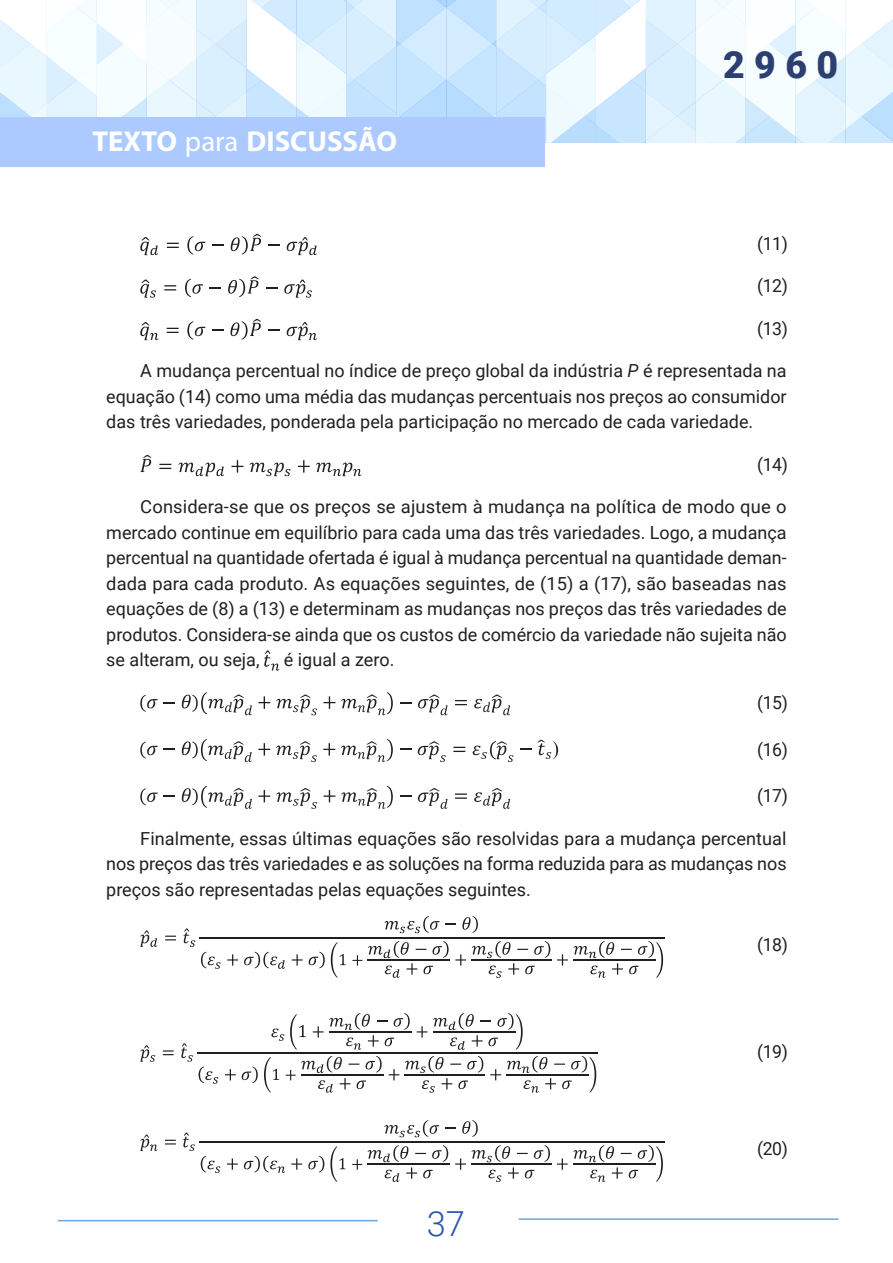
<style>
.page{position:relative;width:893px;height:1263px;background:#fff}
.page>*{position:absolute;margin:0;border:0;box-sizing:border-box;transform-origin:0 0}
.t1{font:900 37.5px "Roboto";color:#2c3f70}
.t2{font:300 34.5px "Roboto";color:#2c55ae}
.t3{font:700 28.8px "Myriad Pro";color:#fff}
.texto_corrido{font:18px/25.5px "Roboto";color:#231f20;text-align:justify}
.s1{font-weight:400}
.s2{font-style:italic}
</style>
<div class="page">
<svg style="left:296px;top:0;width:597px;height:143px"></svg>
<svg style="left:0;top:0;width:296px;height:118px"></svg>
<div style="left:0;top:118px;width:545px;height:49px;background:#accaff"></div>
<hr style="left:519px;top:1218px;width:319px;height:2px;background:#6fa5d9">
<hr style="left:58px;top:1220px;width:320px;height:1px;background:#6fa5d9">
<svg style="left:140px;top:237px;width:18px;height:18px"></svg>
<svg style="left:167px;top:243px;width:12px;height:5px"></svg>
<svg style="left:187px;top:236px;width:18px;height:19px"></svg>
<svg style="left:212px;top:245px;width:12px;height:1px"></svg>
<svg style="left:231px;top:234px;width:30px;height:21px"></svg>
<svg style="left:268px;top:245px;width:12px;height:1px"></svg>
<svg style="left:287px;top:237px;width:30px;height:18px"></svg>
<svg style="left:140px;top:280px;width:16px;height:18px"></svg>
<svg style="left:164px;top:285px;width:12px;height:5px"></svg>
<svg style="left:185px;top:279px;width:18px;height:18px"></svg>
<svg style="left:209px;top:287px;width:12px;height:1px"></svg>
<svg style="left:228px;top:276px;width:31px;height:21px"></svg>
<svg style="left:266px;top:287px;width:12px;height:1px"></svg>
<svg style="left:284px;top:280px;width:28px;height:18px"></svg>
<svg style="left:140px;top:322px;width:18px;height:18px"></svg>
<svg style="left:167px;top:328px;width:12px;height:5px"></svg>
<svg style="left:187px;top:321px;width:18px;height:19px"></svg>
<svg style="left:212px;top:330px;width:12px;height:1px"></svg>
<svg style="left:231px;top:319px;width:30px;height:21px"></svg>
<svg style="left:268px;top:330px;width:12px;height:1px"></svg>
<svg style="left:287px;top:322px;width:30px;height:18px"></svg>
<svg style="left:140px;top:455px;width:11px;height:17px"></svg>
<svg style="left:159px;top:464px;width:12px;height:5px"></svg>
<svg style="left:178px;top:463px;width:46px;height:13px"></svg>
<svg style="left:231px;top:460px;width:12px;height:13px"></svg>
<svg style="left:249px;top:463px;width:41px;height:13px"></svg>
<svg style="left:298px;top:460px;width:12px;height:13px"></svg>
<svg style="left:316px;top:463px;width:45px;height:13px"></svg>
<svg style="left:264px;top:650px;width:15px;height:21px"></svg>
<svg style="left:140px;top:695px;width:35px;height:17px"></svg>
<svg style="left:182px;top:692px;width:70px;height:23px"></svg>
<svg style="left:258px;top:696px;width:12px;height:13px"></svg>
<svg style="left:276px;top:695px;width:41px;height:20px"></svg>
<svg style="left:324px;top:696px;width:11px;height:13px"></svg>
<svg style="left:341px;top:692px;width:52px;height:23px"></svg>
<svg style="left:400px;top:702px;width:12px;height:1px"></svg>
<svg style="left:418px;top:695px;width:30px;height:20px"></svg>
<svg style="left:455px;top:700px;width:12px;height:5px"></svg>
<svg style="left:474px;top:695px;width:36px;height:20px"></svg>
<svg style="left:140px;top:741px;width:35px;height:17px"></svg>
<svg style="left:182px;top:739px;width:70px;height:23px"></svg>
<svg style="left:258px;top:743px;width:12px;height:12px"></svg>
<svg style="left:276px;top:741px;width:41px;height:21px"></svg>
<svg style="left:323px;top:743px;width:12px;height:12px"></svg>
<svg style="left:341px;top:739px;width:52px;height:23px"></svg>
<svg style="left:418px;top:741px;width:28px;height:21px"></svg>
<svg style="left:453px;top:747px;width:12px;height:5px"></svg>
<svg style="left:473px;top:741px;width:40px;height:21px"></svg>
<svg style="left:520px;top:740px;width:38px;height:19px"></svg>
<svg style="left:140px;top:788px;width:35px;height:17px"></svg>
<svg style="left:182px;top:786px;width:70px;height:23px"></svg>
<svg style="left:258px;top:790px;width:12px;height:12px"></svg>
<svg style="left:276px;top:788px;width:41px;height:21px"></svg>
<svg style="left:324px;top:790px;width:11px;height:12px"></svg>
<svg style="left:341px;top:786px;width:52px;height:23px"></svg>
<svg style="left:400px;top:795px;width:12px;height:2px"></svg>
<svg style="left:418px;top:788px;width:30px;height:21px"></svg>
<svg style="left:455px;top:793px;width:12px;height:6px"></svg>
<svg style="left:474px;top:788px;width:36px;height:21px"></svg>
<svg style="left:140px;top:930px;width:17px;height:17px"></svg>
<svg style="left:165px;top:935px;width:11px;height:5px"></svg>
<svg style="left:183px;top:928px;width:12px;height:19px"></svg>
<svg style="left:384px;top:916px;width:72px;height:17px"></svg>
<svg style="left:462px;top:916px;width:16px;height:17px"></svg>
<svg style="left:201px;top:952px;width:20px;height:17px"></svg>
<svg style="left:227px;top:954px;width:11px;height:12px"></svg>
<svg style="left:244px;top:952px;width:41px;height:17px"></svg>
<svg style="left:292px;top:954px;width:11px;height:12px"></svg>
<svg style="left:309px;top:952px;width:16px;height:16px"></svg>
<svg style="left:331px;top:942px;width:15px;height:36px"></svg>
<svg style="left:352px;top:955px;width:10px;height:10px"></svg>
<svg style="left:368px;top:941px;width:81px;height:37px"></svg>
<hr style="left:368px;top:959px;width:82px;height:2px;background:#231f20">
<svg style="left:455px;top:954px;width:11px;height:12px"></svg>
<svg style="left:472px;top:941px;width:78px;height:37px"></svg>
<hr style="left:471px;top:959px;width:81px;height:2px;background:#231f20">
<svg style="left:557px;top:941px;width:106px;height:37px"></svg>
<hr style="left:199px;top:937px;width:465px;height:2px;background:#231f20">
<svg style="left:140px;top:1045px;width:15px;height:17px"></svg>
<svg style="left:163px;top:1050px;width:11px;height:5px"></svg>
<svg style="left:181px;top:1043px;width:12px;height:19px"></svg>
<svg style="left:271px;top:1028px;width:13px;height:13px"></svg>
<svg style="left:290px;top:1014px;width:16px;height:36px"></svg>
<svg style="left:313px;top:1013px;width:97px;height:37px"></svg>
<hr style="left:329px;top:1031px;width:82px;height:1px;background:#231f20">
<svg style="left:417px;top:1026px;width:10px;height:11px"></svg>
<svg style="left:433px;top:1013px;width:90px;height:37px"></svg>
<svg style="left:199px;top:1066px;width:19px;height:18px"></svg>
<svg style="left:225px;top:1069px;width:11px;height:11px"></svg>
<svg style="left:242px;top:1066px;width:16px;height:17px"></svg>
<svg style="left:264px;top:1057px;width:15px;height:35px"></svg>
<svg style="left:286px;top:1056px;width:96px;height:37px"></svg>
<hr style="left:301px;top:1074px;width:82px;height:1px;background:#231f20">
<svg style="left:389px;top:1069px;width:10px;height:11px"></svg>
<svg style="left:405px;top:1056px;width:78px;height:37px"></svg>
<hr style="left:405px;top:1074px;width:80px;height:1px;background:#231f20">
<svg style="left:490px;top:1069px;width:11px;height:11px"></svg>
<hr style="left:506px;top:1074px;width:83px;height:1px;background:#231f20">
<svg style="left:507px;top:1056px;width:89px;height:37px"></svg>
<hr style="left:197px;top:1052px;width:400px;height:1px;background:#231f20">
<svg style="left:140px;top:1134px;width:18px;height:17px"></svg>
<svg style="left:165px;top:1140px;width:11px;height:4px"></svg>
<svg style="left:183px;top:1132px;width:12px;height:19px"></svg>
<svg style="left:384px;top:1120px;width:55px;height:17px"></svg>
<svg style="left:462px;top:1120px;width:16px;height:17px"></svg>
<svg style="left:201px;top:1156px;width:19px;height:17px"></svg>
<svg style="left:227px;top:1158px;width:11px;height:12px"></svg>
<svg style="left:244px;top:1156px;width:41px;height:17px"></svg>
<svg style="left:291px;top:1158px;width:11px;height:12px"></svg>
<svg style="left:308px;top:1156px;width:16px;height:16px"></svg>
<svg style="left:330px;top:1146px;width:16px;height:36px"></svg>
<svg style="left:352px;top:1145px;width:96px;height:37px"></svg>
<hr style="left:367px;top:1163px;width:83px;height:2px;background:#231f20">
<svg style="left:455px;top:1145px;width:95px;height:37px"></svg>
<hr style="left:471px;top:1163px;width:80px;height:2px;background:#231f20">
<svg style="left:557px;top:1145px;width:106px;height:37px"></svg>
<hr style="left:199px;top:1141px;width:465px;height:2px;background:#231f20">
<h3 class="t3" style="left:92px;top:122px;width:306px">TEXTO <span class="s1">para</span> DISCUSSÃO</h3>
<h1 class="t1" style="left:723px;top:38px;width:116px">2960</h1>
<p class="texto_corrido" style="left:757px;top:230px;width:32px">(11)</p>
<p class="texto_corrido" style="left:757px;top:272px;width:32px">(12)</p>
<p class="texto_corrido" style="left:757px;top:315px;width:32px">(13)</p>
<p class="texto_corrido" style="left:106px;top:358px;width:682px;text-indent:34px">A mudança percentual no índice de preço global da indústria <span class="s2">P</span> é representada na equação (14) como uma média das mudanças percentuais nos preços ao consumidor das três variedades, ponderada pela participação no mercado de cada variedade.</p>
<p class="texto_corrido" style="left:757px;top:451px;width:32px">(14)</p>
<p class="texto_corrido" style="left:106px;top:494px;width:682px;text-indent:34px">Considera-se que os preços se ajustem à mudança na política de modo que o mercado continue em equilíbrio para cada uma das três variedades. Logo, a mudança percentual na quantidade ofertada é igual à mudança percentual na quantidade deman&shy;dada para cada produto. As equações seguintes, de (15) a (17), são baseadas nas equações de (8) a (13) e determinam as mudanças nos preços das três variedades de produtos. Considera-se ainda que os custos de comércio da variedade não sujeita não se alteram, ou seja,</p>
<p class="texto_corrido" style="left:284px;top:647px;width:112px">é igual a zero.</p>
<p class="texto_corrido" style="left:757px;top:689px;width:32px">(15)</p>
<p class="texto_corrido" style="left:757px;top:736px;width:32px">(16)</p>
<p class="texto_corrido" style="left:757px;top:783px;width:32px">(17)</p>
<p class="texto_corrido" style="left:106px;top:825px;width:682px;text-indent:34px">Finalmente, essas últimas equações são resolvidas para a mudança percentual nos preços das três variedades e as soluções na forma reduzida para as mudanças nos preços são representadas pelas equações seguintes.</p>
<p class="texto_corrido" style="left:757px;top:931px;width:32px">(18)</p>
<p class="texto_corrido" style="left:757px;top:1038px;width:32px">(19)</p>
<h2 class="t2" style="left:427px;top:1200px;width:40px">37</h2>
<p class="texto_corrido" style="left:757px;top:1135px;width:32px">(20)</p>
</div>
